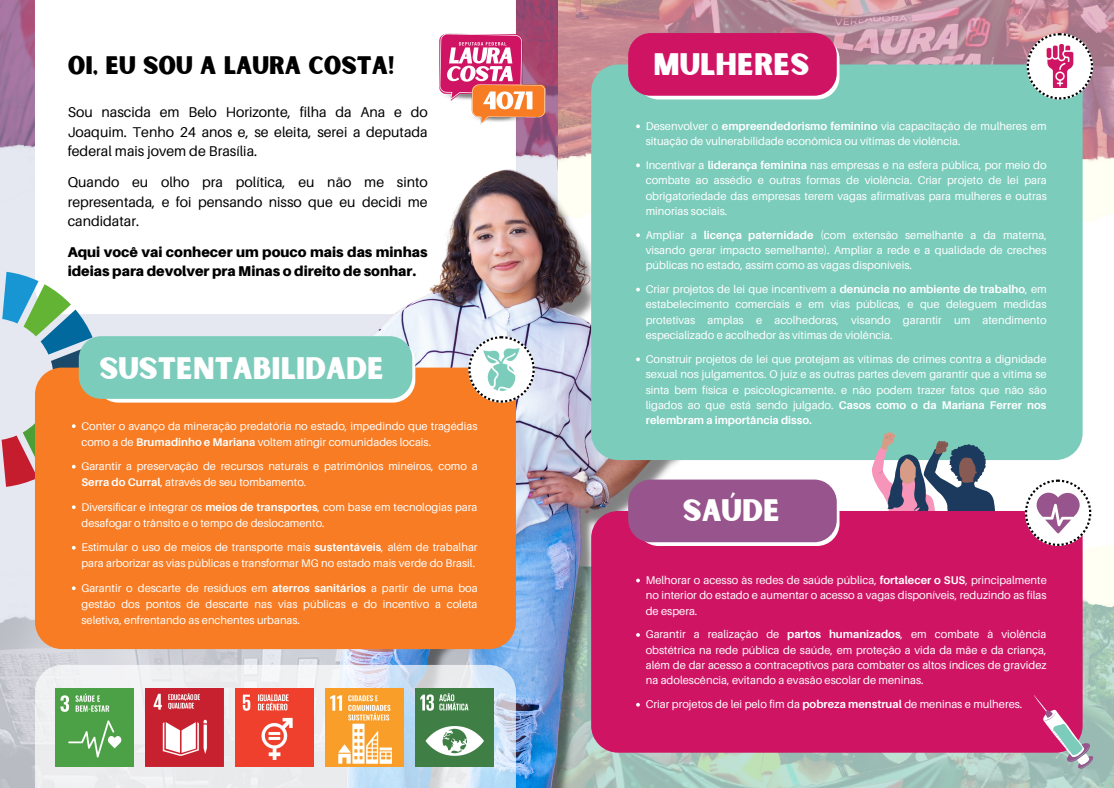
<style>
.page{position:relative;width:1114px;height:788px;background:#fff}
.page>*{position:absolute;margin:0;border:0;box-sizing:border-box;transform-origin:0 0}
.t1{font:29.7px "Sunborn Sans One";color:#fff}
.t2{font:24.2px "Sunborn Sans One";color:#000}
.t3{font:14.15px/19.5px "Aileron";color:#000;text-align:justify}
.t4{font:900 14.15px/19.5px "Aileron";color:#000}
.t5{font:11.15px/15.4px "Aileron";color:#fff;text-align:justify}
.s1{font-weight:700}
</style>
<div class="page">
<img style="left:557px;top:0;width:557px;height:152px">
<img style="left:1082px;top:152px;width:32px;height:73px">
<img style="left:557px;top:148px;width:34px;height:22px">
<img style="left:0;top:640px;width:324px;height:147px">
<svg style="left:0;top:0;width:557px;height:153px;background:#9e628c"></svg>
<img style="left:516px;top:153px;width:41px;height:17px">
<img style="left:0;top:140px;width:35px;height:73px">
<svg style="left:35px;top:0;width:481px;height:170px"></svg>
<svg style="left:685px;top:610px;width:429px;height:177px;background:#acc8bd"></svg>
<img style="left:324px;top:170px;width:361px;height:617px">
<div style="left:591px;top:64px;width:491px;height:396px;background:#7cccbc"></div>
<svg style="left:872px;top:432px;width:126px;height:79px"></svg>
<img style="left:0;top:567px;width:35px;height:73px">
<svg style="left:2px;top:272px;width:99px;height:104px"></svg>
<div style="left:35px;top:367px;width:481px;height:282px;background:#f87c24"></div>
<div style="left:96px;top:340px;width:319px;height:62px;background:#fff;border-radius:22px"></div>
<div style="left:79px;top:336px;width:333px;height:63px;background:#7cccbc;border-radius:22px"></div>
<img style="left:969px;top:777px;width:145px;height:10px">
<img style="left:1082px;top:545px;width:32px;height:65px">
<div style="left:636px;top:37px;width:203px;height:62px;background:#fff;border-radius:22px"></div>
<div style="left:628px;top:33px;width:209px;height:63px;background:#d01464;border-radius:22px"></div>
<img style="left:439px;top:33px;width:107px;height:92px">
<svg style="left:1026px;top:33px;width:67px;height:67px"></svg>
<img style="left:1039px;top:45px;width:42px;height:42px">
<svg style="left:468px;top:336px;width:67px;height:66px"></svg>
<img style="left:481px;top:349px;width:41px;height:41px">
<div style="left:591px;top:511px;width:491px;height:241px;background:#d01464"></div>
<svg style="left:636px;top:483px;width:203px;height:63px"></svg>
<div style="left:628px;top:479px;width:209px;height:63px;background:#98548c;border-radius:22px"></div>
<svg style="left:1025px;top:479px;width:66px;height:67px"></svg>
<svg style="left:35px;top:665px;width:481px;height:122px;fill:#ebecf2"></svg>
<img style="left:55px;top:688px;width:79px;height:78px">
<img style="left:145px;top:688px;width:79px;height:78px">
<img style="left:235px;top:688px;width:79px;height:78px">
<img style="left:325px;top:688px;width:79px;height:78px">
<img style="left:415px;top:688px;width:79px;height:78px">
<svg style="left:1025px;top:694px;width:74px;height:76px;background:#b97395"></svg>
<svg style="left:636px;top:124px;width:4px;height:4px"></svg>
<svg style="left:636px;top:163px;width:4px;height:4px"></svg>
<svg style="left:636px;top:233px;width:4px;height:4px"></svg>
<svg style="left:636px;top:288px;width:4px;height:3px"></svg>
<svg style="left:636px;top:357px;width:4px;height:4px"></svg>
<svg style="left:2px;top:383px;width:99px;height:104px;background:#e88a53"></svg>
<svg style="left:72px;top:505px;width:4px;height:4px"></svg>
<svg style="left:72px;top:546px;width:4px;height:3px"></svg>
<svg style="left:72px;top:586px;width:4px;height:4px"></svg>
<svg style="left:636px;top:578px;width:4px;height:4px"></svg>
<svg style="left:636px;top:633px;width:4px;height:3px"></svg>
<svg style="left:636px;top:702px;width:4px;height:4px"></svg>
<h2 class="t2" style="left:68px;top:50px;width:329px">OI, EU SOU A LAURA COSTA!</h2>
<h1 class="t1" style="left:653px;top:45px;width:157px">MULHERES</h1>
<p class="t3" style="left:68px;top:102px;width:361px">Sou nascida em Belo Horizonte, filha da Ana e do Joaquim. Tenho 24 anos e, se eleita, serei a deputada federal mais jovem de Brasília.</p>
<p class="t3" style="left:68px;top:172px;width:362px">Quando eu olho pra política, eu não me sinto representada, e foi pensando nisso que eu decidi me candidatar.</p>
<p class="t4" style="left:68px;top:242px;width:361px">Aqui você vai conhecer um pouco mais das minhas ideias para devolver pra Minas o direito de sonhar.</p>
<h1 class="t1" style="left:99px;top:349px;width:286px">SUSTENTABILIDADE</h1>
<p class="t5" style="left:81px;top:417px;width:397px;line-height:16.1px">Conter o avanço da mineração predatória no estado, impedindo que tragédias como a de <span class="s1">Brumadinho e Mariana</span> voltem atingir comunidades locais.</p>
<p class="t5" style="left:81px;top:458px;width:398px;line-height:16.1px">Garantir a preservação de recursos naturais e patrimônios mineiros, como a<br><span class="s1">Serra do Curral</span>, através de seu tombamento.</p>
<p class="t5" style="left:81px;top:498px;width:397px;line-height:16.1px">Diversificar e integrar os <span class="s1">meios de transportes</span>, com base em tecnologias para desafogar o trânsito e o tempo de deslocamento.</p>
<p class="t5" style="left:81px;top:539px;width:398px;line-height:16.1px">Estimular o uso de meios de transporte mais <span class="s1">sustentáveis</span>, além de trabalhar para arborizar as vias públicas e transformar MG no estado mais verde do Brasil.</p>
<p class="t5" style="left:81px;top:579px;width:398px;line-height:16.1px">Garantir o descarte de resíduos em <span class="s1">aterros sanitários</span> a partir de uma boa gestão dos pontos de descarte nas vias públicas e do incentivo a coleta seletiva, enfrentando as enchentes urbanas.</p>
<p class="t5" style="left:646px;top:118px;width:402px">Desenvolver o <span class="s1">empreendedorismo feminino</span> via capacitação de mulheres em situação de vulnerabilidade econômica ou vítimas de violência.</p>
<p class="t5" style="left:646px;top:157px;width:403px">Incentivar a <span class="s1">liderança feminina</span> nas empresas e na esfera pública, por meio do combate ao assédio e outras formas de violência. Criar projeto de lei para obrigatoriedade das empresas terem vagas afirmativas para mulheres e outras minorias sociais.</p>
<p class="t5" style="left:646px;top:227px;width:403px">Ampliar a <span class="s1">licença paternidade</span> (com extensão semelhante a da materna, visando gerar impacto semelhante). Ampliar a rede e a qualidade de creches públicas no estado, assim como as vagas disponíveis.</p>
<p class="t5" style="left:646px;top:281px;width:402px">Criar projetos de lei que incentivem a <span class="s1">denúncia no ambiente de trabalho</span>, em estabelecimento comerciais e em vias públicas, e que deleguem medidas protetivas amplas e acolhedoras, visando garantir um atendimento especializado e acolhedor às vítimas de violência.</p>
<p class="t5" style="left:646px;top:351px;width:402px">Construir projetos de lei que protejam as vítimas de crimes contra a dignidade sexual nos julgamentos. O juiz e as outras partes devem garantir que a vítima se sinta bem física e psicologicamente. e não podem trazer fatos que não são ligados ao que está sendo julgado. <span class="s1">Casos como o da Mariana Ferrer nos relembram a importância disso.</span></p>
<h1 class="t1" style="left:683px;top:491px;width:99px">SAÚDE</h1>
<p class="t5" style="left:646px;top:572px;width:402px">Melhorar o acesso às redes de saúde pública, <span class="s1">fortalecer o SUS</span>, principalmente no interior do estado e aumentar o acesso a vagas disponíveis, reduzindo as filas de espera.</p>
<p class="t5" style="left:646px;top:626px;width:402px">Garantir a realização de <span class="s1">partos humanizados</span>, em combate à violência obstétrica na rede pública de saúde, em proteção a vida da mãe e da criança, além de dar acesso a contraceptivos para combater os altos índices de gravidez na adolescência, evitando a evasão escolar de meninas.</p>
<p class="t5" style="left:646px;top:696px;width:378px">Criar projetos de lei pelo fim da <span class="s1">pobreza menstrual</span> de meninas e mulheres.</p>
</div>
